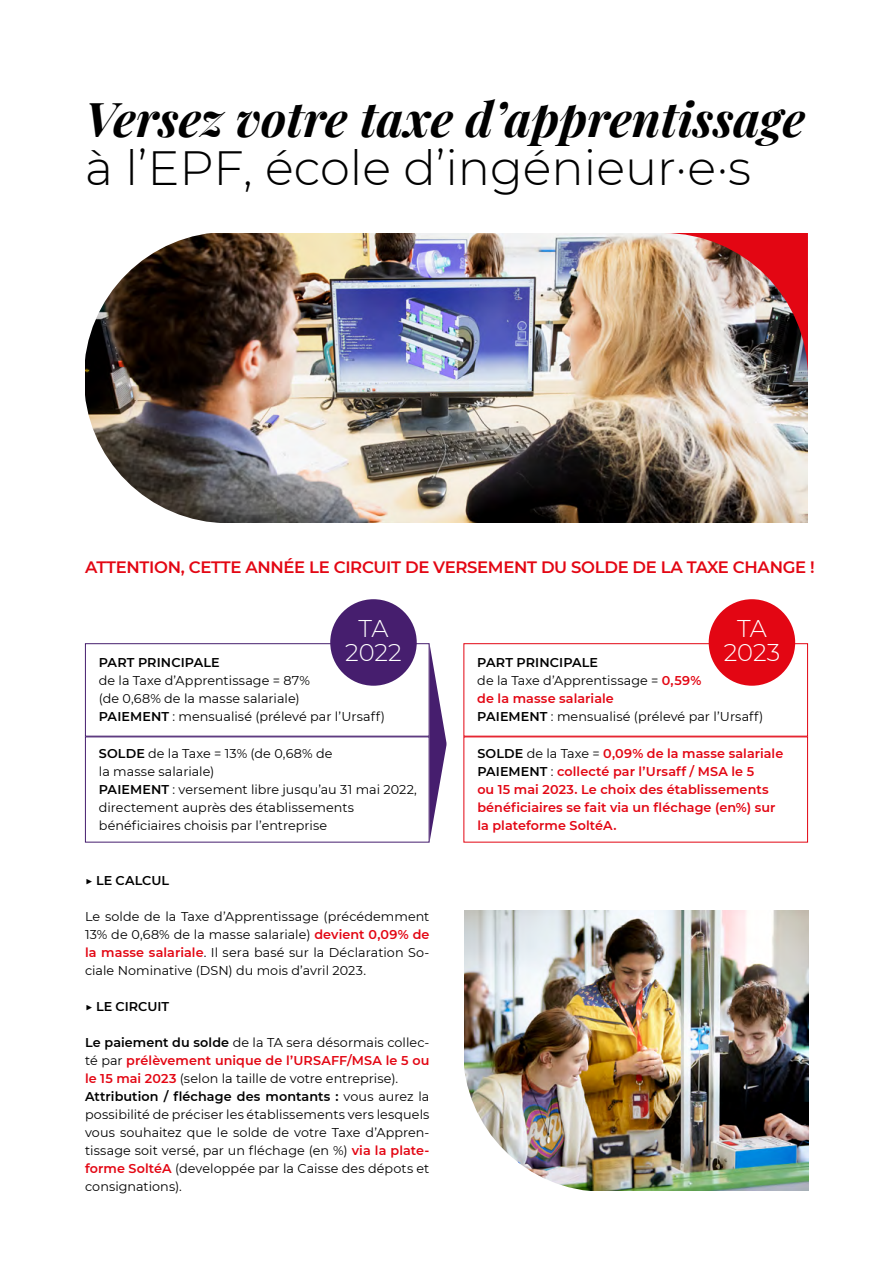
<style>
.page{position:relative;width:893px;height:1263px;background:#fff}
.page>*{position:absolute;margin:0;border:0;box-sizing:border-box;transform-origin:0 0}
.t1{font:italic 700 48px "Playfair Display";color:#000}
.t2{font:300 48px "Montserrat";color:#000}
.t3{font:300 24.15px/24.2px "Montserrat";letter-spacing:-.005em;color:#fff;text-align:center}
.t4{font:600 16.5px "Montserrat";letter-spacing:-.02em;color:#e30613}
.t5{font:12.75px/18px "Montserrat";letter-spacing:.005em;color:#000}
.t6{font:600 12.75px/18px "Montserrat";letter-spacing:.01em;color:#e30613}
.t7{font:600 12.75px "Montserrat";color:#000}
.s1{font-weight:600}
.s2{font-weight:600;color:#e30613}
.s3{color:#000}
.s4{font-weight:400;color:#000}
</style>
<div class="page">
<img style="left:229px;top:233px;width:579px;height:289px">
<img style="left:663px;top:233px;width:145px;height:145px">
<svg style="left:85px;top:233px;width:144px;height:290px"></svg>
<div style="left:85px;top:643px;width:344px;height:93px;border:1px solid #461e6e"></div>
<div style="left:463px;top:643px;width:345px;height:93px;border:1px solid #e30613"></div>
<div style="left:85px;top:736px;width:344px;height:106px;border:1px solid #461e6e"></div>
<svg style="left:429px;top:643px;width:17px;height:199px"></svg>
<div style="left:463px;top:736px;width:345px;height:106px;border:1px solid #e30613"></div>
<div style="left:330px;top:599px;width:87px;height:87px;background:#461e6e;border-radius:50%"></div>
<div style="left:709px;top:599px;width:86px;height:87px;background:#e30613;border-radius:50%"></div>
<img style="left:464px;top:910px;width:344px;height:281px">
<img style="left:464px;top:1050px;width:140px;height:141px">
<h1 class="t1" style="left:85px;top:82px;width:722px">Versez votre taxe d’apprentissage</h1>
<h1 class="t2" style="left:85px;top:135px;width:668px">à l’EPF, école d’ingénieur·e·s</h1>
<p class="t4" style="left:85px;top:555px;width:731px">ATTENTION, CETTE ANNÉE LE CIRCUIT DE VERSEMENT DU SOLDE DE LA TAXE CHANGE !</p>
<h2 class="t3" style="left:345px;top:615px;width:58px">TA<br>2022</h2>
<h2 class="t3" style="left:724px;top:615px;width:58px">TA<br>2023</h2>
<p class="t7" style="left:99px;top:653px;width:122px">PART PRINCIPALE</p>
<p class="t5" style="left:99px;top:671px;width:288px">de la Taxe d’Apprentissage = 87%<br>(de 0,68% de la masse salariale)<br><span class="s1">PAIEMENT</span> : mensualisé (prélevé par l’Ursaff)</p>
<p class="t5" style="left:477px;top:653px;width:288px"><span class="s1">PART PRINCIPALE<br></span>de la Taxe d’Apprentissage = <span class="s2">0,59%<br>de la masse salariale<br></span><span class="s1">PAIEMENT</span> : mensualisé (prélevé par l’Ursaff)</p>
<p class="t5" style="left:99px;top:744px;width:320px"><span class="s1">SOLDE</span> de la Taxe = 13% (de 0,68% de<br>la masse salariale)<br><span class="s1">PAIEMENT</span> : versement libre jusqu’au 31 mai 2022, directement auprès des établissements bénéficiaires choisis par l’entreprise</p>
<p class="t6" style="left:477px;top:744px;width:308px"><span class="s3">SOLDE</span> <span class="s4">de la Taxe =</span> 0,09% de la masse salariale <span class="s3">PAIEMENT</span> <span class="s4">:</span> collecté par l’Ursaff / MSA le 5<br>ou 15 mai 2023. Le choix des établissements bénéficiaires se fait via un fléchage (en%) sur la plateforme SoltéA.</p>
<p class="t7" style="left:85px;top:871px;width:85px">▶ LE CALCUL</p>
<p class="t5" style="left:85px;top:907px;width:346px;text-align:justify">Le solde de la Taxe d’Apprentissage (précédemment 13% de 0,68% de la masse salariale) <span class="s2">devient 0,09% de la masse salariale</span>. Il sera basé sur la Déclaration So&shy;ciale Nominative (DSN) du mois d’avril 2023.</p>
<p class="t7" style="left:85px;top:997px;width:86px">▶ LE CIRCUIT</p>
<p class="t5" style="left:85px;top:1033px;width:346px"><span class="s1">Le paiement du solde</span> de la TA sera désormais collec&shy;té par <span class="s2">prélèvement unique de l’URSAFF/MSA le 5 ou le 15 mai 2023</span> (selon la taille de votre entreprise).<br><span class="s1">Attribution / fléchage des montants :</span> vous aurez la possibilité de préciser les établissements vers lesquels vous souhaitez que le solde de votre Taxe d’Appren&shy;tissage soit versé, par un fléchage (en %) <span class="s2">via la plate&shy;forme SoltéA</span> (developpée par la Caisse des dépots et consignations).</p>
</div>
